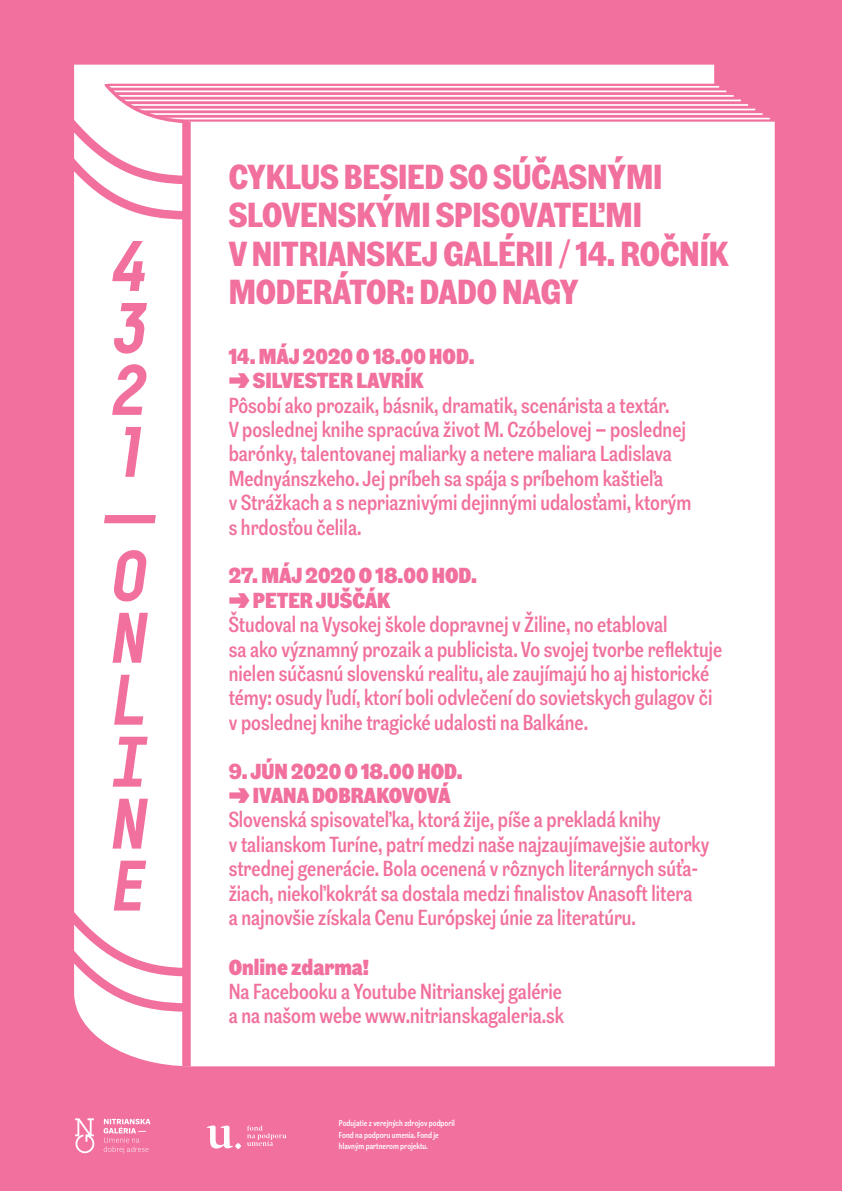
<style>
.page{position:relative;width:842px;height:1191px;background:#f1709e}
.page>*{position:absolute;margin:0;border:0;box-sizing:border-box;transform-origin:0 0}
.t1{font:italic 700 71.3px/61.9px "Decima Mono";color:#f1709e;text-align:justify}
.t2{font:700 34.7px/38.4px "Grot 12 Condensed";letter-spacing:-.005em;color:#f1709e}
.t3{font:500 21.7px/24.4px "Grot 12 Condensed";color:#f1709e}
.t4{font:500 8.5px/11.3px "Grot 12 Condensed";color:#fff}
.s1{font-weight:900}
</style>
<div class="page">
<div style="left:74px;top:65px;width:701px;height:1001px;background:#fff"></div>
<div style="left:182px;top:122px;width:9px;height:944px;background:#f1709e"></div>
<svg style="left:74px;top:902px;width:121px;height:114px"></svg>
<svg style="left:74px;top:80px;width:121px;height:144px"></svg>
<div style="left:96px;top:76px;width:12px;height:8px;background:#fff"></div>
<svg style="left:247px;top:1125px;width:39px;height:21px"></svg>
<svg style="left:207px;top:1125px;width:34px;height:24px"></svg>
<svg style="left:104px;top:1118px;width:47px;height:35px"></svg>
<svg style="left:75px;top:1118px;width:19px;height:35px"></svg>
<p class="t1" style="left:107px;top:234px;width:44px">4<br>3<br>2<br>1 — O N L I N E</p>
<p class="t2" style="left:229px;top:158px;width:501px">CYKLUS BESIED SO SÚČASNÝMI<br>SLOVENSKÝMI SPISOVATEĽMI<br>V NITRIANSKEJ GALÉRII / 14. ROČNÍK<br>MODERÁTOR: DADO NAGY</p>
<p class="t3" style="left:229px;top:344px;width:464px"><span class="s1">14. MÁJ 2020 O 18.00 HOD.<br>&gt; SILVESTER LAVRÍK<br></span>Pôsobí ako prozaik, básnik, dramatik, scenárista a textár.<br>V poslednej knihe spracúva život M. Czóbelovej – poslednej barónky, talentovanej maliarky a netere maliara Ladislava Mednyánszkeho. Jej príbeh sa spája s príbehom kaštieľa<br>v Strážkach a s nepriaznivými dejinnými udalosťami, ktorým s hrdosťou čelila.</p>
<p class="t3" style="left:229px;top:563px;width:495px"><span class="s1">27. MÁJ 2020 O 18.00 HOD.<br>&gt; PETER JUŠČÁK<br></span>Študoval na Vysokej škole dopravnej v Žiline, no etabloval<br>sa ako významný prozaik a publicista. Vo svojej tvorbe reflektuje nielen súčasnú slovenskú realitu, ale zaujímajú ho aj historické témy: osudy ľudí, ktorí boli odvlečení do sovietskych gulagov či v poslednej knihe tragické udalosti na Balkáne.</p>
<p class="t3" style="left:229px;top:759px;width:483px"><span class="s1">9. JÚN 2020 O 18.00 HOD.<br>&gt; IVANA DOBRAKOVOVÁ<br></span>Slovenská spisovateľka, ktorá žije, píše a prekladá knihy<br>v talianskom Turíne, patrí medzi naše najzaujímavejšie autorky strednej generácie. Bola ocenená v rôznych literárnych súťa&shy;žiach, niekoľkokrát sa dostala medzi finalistov Anasoft litera<br>a najnovšie získala Cenu Európskej únie za literatúru.</p>
<p class="t3" style="left:229px;top:954px;width:337px"><span class="s1">Online zdarma!<br></span>Na Facebooku a Youtube Nitrianskej galérie a na našom webe www.nitrianskagaleria.sk</p>
<p class="t4" style="left:339px;top:1117px;width:118px">Podujatie z verejných zdrojov podporil<br>Fond na podporu umenia. Fond je hlavným partnerom projektu.</p>
</div>
